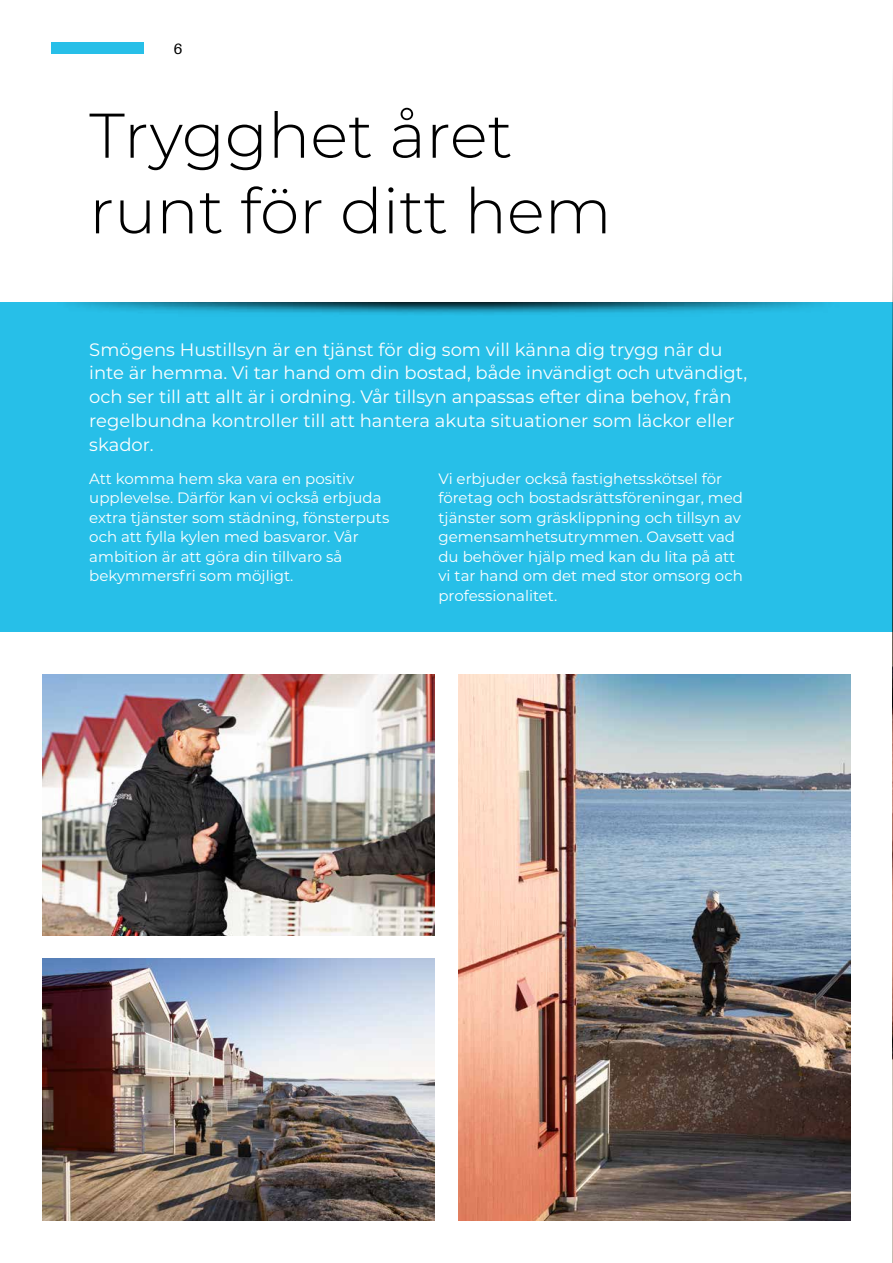
<style>
.page{position:relative;width:893px;height:1263px;background:#fff}
.page>*{position:absolute;margin:0;border:0;box-sizing:border-box;transform-origin:0 0}
.t1{font:300 63px/75.6px "Montserrat";color:#000}
.t2{font:18px/24px "Montserrat";color:#fff}
.t3{font:15px/19.5px "Montserrat";color:#fff}
.t4{font:15px "Aileron";color:#000}
</style>
<div class="page">
<img style="left:892px;top:85px;width:1px;height:1178px">
<div style="left:51px;top:43px;width:93px;height:11px;background:#27bfe8"></div>
<div style="left:0;top:302px;width:893px;height:329px;background:#27bfe8"></div>
<img style="left:43px;top:674px;width:391px;height:261px">
<img style="left:43px;top:959px;width:391px;height:261px">
<img style="left:459px;top:674px;width:391px;height:546px">
<p class="t4" style="left:174px;top:41px;width:10px">6</p>
<h1 class="t1" style="left:89px;top:96px;width:524px">Trygghet året runt för ditt hem</h1>
<p class="t2" style="left:89px;top:336px;width:659px">Smögens Hustillsyn är en tjänst för dig som vill känna dig trygg när du inte är hemma. Vi tar hand om din bostad, både invändigt och utvändigt, och ser till att allt är i ordning. Vår tillsyn anpassas efter dina behov, från regelbundna kontroller till att hantera akuta situationer som läckor eller skador.</p>
<p class="t3" style="left:89px;top:468px;width:302px">Att komma hem ska vara en positiv upplevelse. Därför kan vi också erbjuda extra tjänster som städning, fönsterputs och att fylla kylen med basvaror. Vår ambition är att göra din tillvaro så bekymmersfri som möjligt.</p>
<p class="t3" style="left:438px;top:468px;width:306px">Vi erbjuder också fastighetsskötsel för företag och bostadsrättsföreningar, med tjänster som gräsklippning och tillsyn av gemensamhetsutrymmen. Oavsett vad du behöver hjälp med kan du lita på att vi tar hand om det med stor omsorg och professionalitet.</p>
</div>
